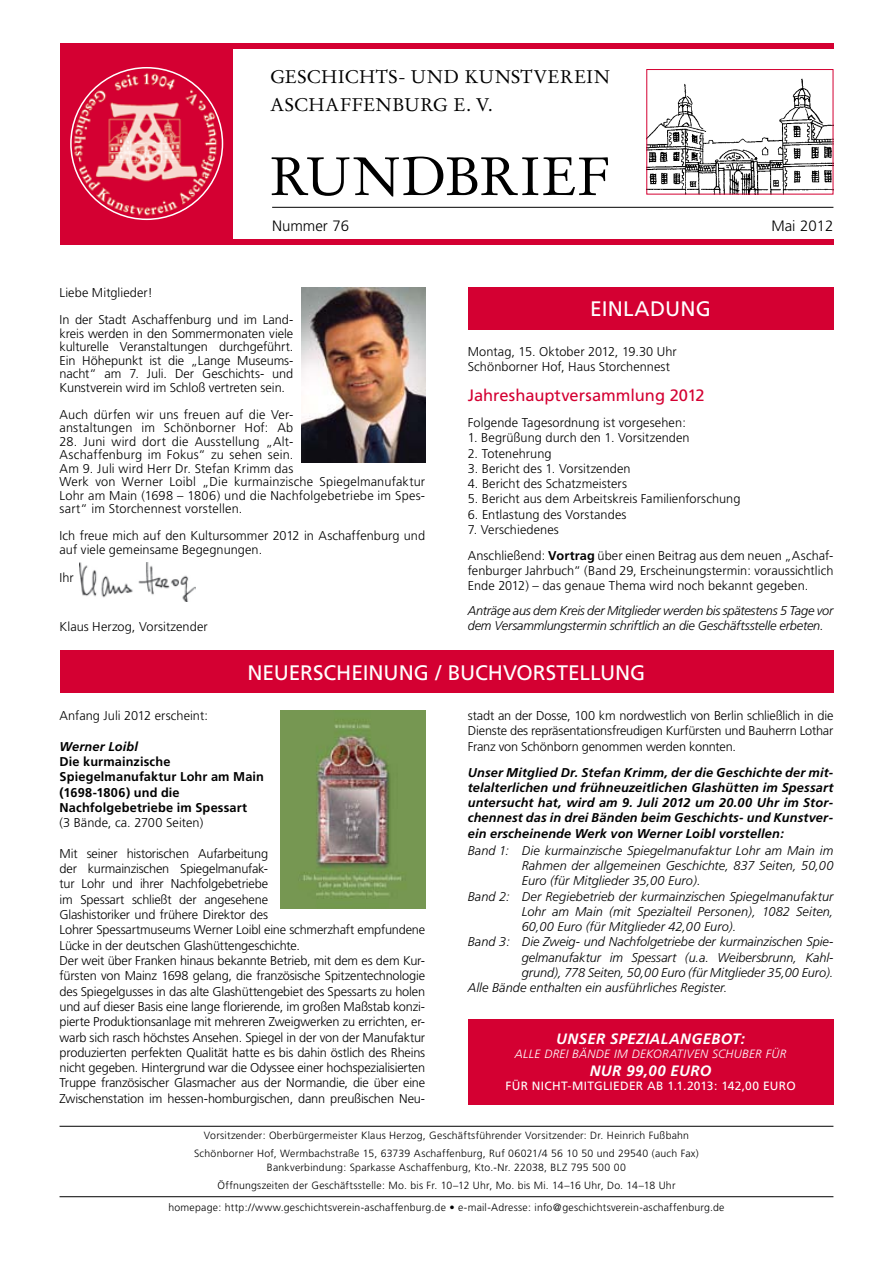
<style>
.page{position:relative;width:893px;height:1263px;background:#fff}
.page>*{position:absolute;margin:0;border:0;box-sizing:border-box;transform-origin:0 0}
.t1{font:53.55px "Stempel Garamond";letter-spacing:.015em;color:#000}
.t2{font:21px "Frutiger";letter-spacing:-.005em;color:#fff}
.t3{font:18.3px/28px "Stempel Garamond";letter-spacing:.02em;color:#000}
.t4{font:16.5px "Frutiger";color:#d40032}
.t5{font:italic 700 15px "Frutiger";letter-spacing:.025em;color:#fff}
.t6{font:300 15px "Frutiger";color:#000}
.t7{font:300 12.75px/15.3px "Frutiger";letter-spacing:-.005em;color:#000}
.t8{font:italic 300 12.75px/15.3px "Frutiger";color:#000}
.t9{font:300 12.75px/13.5px "Frutiger";letter-spacing:.015em;color:#000}
.t10{font:italic 700 12.75px/15.3px "Frutiger";letter-spacing:.01em;color:#000;text-align:justify}
.t11{font:700 12.75px/15.3px "Frutiger";letter-spacing:.01em;color:#000}
.t12{font:12px "Frutiger";letter-spacing:.02em;color:#fff}
.t13{font:italic 300 12px "Frutiger";letter-spacing:.025em;color:#fff}
.t14{font:300 10.5px/18px "Frutiger";letter-spacing:.02em;color:#000;text-align:center}
.s1{font-weight:700}
</style>
<div class="page">
<img style="left:80px;top:562px;width:116px;height:40px">
<div style="left:60px;top:43px;width:773px;height:201px;background:#d40032"></div>
<div style="left:234px;top:49px;width:659px;height:189px;background:#fff"></div>
<img style="left:648px;top:78px;width:183px;height:115px">
<div style="left:646px;top:69px;width:187px;height:126px;border:1px solid #d40032"></div>
<hr style="left:272px;top:207px;width:561px;height:1px;background:#000">
<img style="left:71px;top:68px;width:151px;height:151px;border-radius:75px">
<hr style="left:60px;top:1126px;width:773px;height:1px;background:#000">
<hr style="left:60px;top:1196px;width:773px;height:1px;background:#000">
<div style="left:60px;top:651px;width:773px;height:42px;background:#d40032"></div>
<img style="left:302px;top:287px;width:123px;height:175px">
<div style="left:468px;top:1019px;width:365px;height:85px;background:#d40032"></div>
<div style="left:468px;top:287px;width:365px;height:43px;background:#d40032"></div>
<img style="left:281px;top:710px;width:144px;height:198px">
<h3 class="t3" style="left:270px;top:63px;width:342px">GESCHICHTS- UND KUNSTVEREIN<br>ASCHAFFENBURG E. V.</h3>
<h1 class="t1" style="left:270px;top:144px;width:342px">RUNDBRIEF</h1>
<p class="t6" style="left:272px;top:217px;width:79px">Nummer 76</p>
<p class="t6" style="left:771px;top:217px;width:64px">Mai 2012</p>
<p class="t7" style="left:60px;top:279px;width:235px;line-height:27px">Liebe Mitglieder!<br>In der Stadt Aschaffenburg und im Land-</p>
<p class="t7" style="left:60px;top:326px;width:235px;line-height:13.5px;text-align:justify">kreis werden in den Sommermonaten viele kulturelle Veranstaltungen durchgeführt.<br>Ein Höhepunkt ist die „Lange Museums&shy;nacht“ am 7. Juli. Der Geschichts- und Kunstverein wird im Schloß vertreten sein.</p>
<p class="t9" style="left:60px;top:407px;width:235px">Auch dürfen wir uns freuen auf die Ver&shy;anstaltungen im Schönborner Hof: Ab</p>
<p class="t9" style="left:60px;top:434px;width:367px">28. Juni wird dort die Ausstellung „Alt-<br>Aschaffenburg im Fokus“ zu sehen sein.<br>Am 9. Juli wird Herr Dr. Stefan Krimm das<br>Werk von Werner Loibl „Die kurmainzische Spiegelmanufaktur Lohr am Main (1698 – 1806) und die Nachfolgebetriebe im Spes&shy;sart“ im Storchennest vorstellen.</p>
<p class="t7" style="left:60px;top:529px;width:367px;line-height:13.5px">Ich freue mich auf den Kultursommer 2012 in Aschaffenburg und auf viele gemeinsame Begegnungen.</p>
<p class="t7" style="left:60px;top:570px;width:16px">Ihr</p>
<p class="t7" style="left:60px;top:619px;width:150px">Klaus Herzog, Vorsitzender</p>
<h2 class="t2" style="left:590px;top:296px;width:91px">Einladung</h2>
<p class="t7" style="left:468px;top:343px;width:211px">Montag, 15. Oktober 2012, 19.30 Uhr<br>Schönborner Hof, Haus Storchennest</p>
<p class="t4" style="left:468px;top:386px;width:239px">Jahreshauptversammlung 2012</p>
<p class="t7" style="left:468px;top:415px;width:220px">Folgende Tagesordnung ist vorgesehen:</p>
<p class="t7" style="left:468px;top:430px;width:223px">1. Begrüßung durch den 1. Vorsitzenden</p>
<p class="t7" style="left:468px;top:445px;width:85px">2. Totenehrung</p>
<p class="t7" style="left:468px;top:461px;width:164px">3. Bericht des 1. Vorsitzenden</p>
<p class="t7" style="left:468px;top:476px;width:161px">4. Bericht des Schatzmeisters</p>
<p class="t7" style="left:468px;top:491px;width:274px">5. Bericht aus dem Arbeitskreis Familienforschung</p>
<p class="t7" style="left:468px;top:507px;width:160px">6. Entlastung des Vorstandes</p>
<p class="t7" style="left:468px;top:517px;width:367px;line-height:25.8px">7. Verschiedenes<br>Anschließend: <span class="s1">Vortrag</span> über einen Beitrag aus dem neuen „Aschaf-</p>
<p class="t7" style="left:468px;top:563px;width:367px">fenburger Jahrbuch“ (Band 29, Erscheinungstermin: voraussichtlich<br>Ende 2012) – das genaue Thema wird noch bekannt gegeben.</p>
<p class="t8" style="left:468px;top:603px;width:368px">Anträge aus dem Kreis der Mitglieder werden bis spätestens 5 Tage vor dem Versammlungstermin schriftlich an die Geschäftsstelle erbeten.</p>
<h2 class="t2" style="left:248px;top:660px;width:399px">NEUERSCHEINUNG / BUCHVORSTELLUNG</h2>
<p class="t7" style="left:60px;top:708px;width:150px">Anfang Juli 2012 erscheint:</p>
<p class="t10" style="left:60px;top:739px;width:80px">Werner Loibl</p>
<p class="t11" style="left:60px;top:754px;width:206px">Die kurmainzische<br>Spiegelmanufaktur Lohr am Main (1698-1806) und die<br>Nachfolgebetriebe im Spessart</p>
<p class="t7" style="left:60px;top:815px;width:145px">(3 Bände, ca. 2700 Seiten)</p>
<p class="t7" style="left:60px;top:846px;width:367px">Mit seiner historischen Aufarbeitung<br>der kurmainzischen Spiegelmanufak-<br>tur Lohr und ihrer Nachfolgebetriebe<br>im Spessart schließt der angesehene<br>Glashistoriker und frühere Direktor des<br>Lohrer Spessartmuseums Werner Loibl eine schmerzhaft empfundene Lücke in der deutschen Glashüttengeschichte.<br>Der weit über Franken hinaus bekannte Betrieb, mit dem es dem Kur&shy;fürsten von Mainz 1698 gelang, die französische Spitzentechnologie des Spiegelgusses in das alte Glashüttengebiet des Spessarts zu holen und auf dieser Basis eine lange florierende, im großen Maßstab konzi&shy;pierte Produktionsanlage mit mehreren Zweigwerken zu errichten, er&shy;warb sich rasch höchstes Ansehen. Spiegel in der von der Manufaktur produzierten perfekten Qualität hatte es bis dahin östlich des Rheins nicht gegeben. Hintergrund war die Odyssee einer hochspezialisierten Truppe französischer Glasmacher aus der Normandie, die über eine Zwischenstation im hessen-homburgischen, dann preußischen Neu-</p>
<p class="t7" style="left:468px;top:708px;width:367px;text-align:justify">stadt an der Dosse, 100 km nordwestlich von Berlin schließlich in die Dienste des repräsentationsfreudigen Kurfürsten und Bauherrn Lothar Franz von Schönborn genommen werden konnten.</p>
<p class="t10" style="left:468px;top:764px;width:368px">Unser Mitglied Dr. Stefan Krimm, der die Geschichte der mit&shy;telalterlichen und frühneuzeitlichen Glashütten im Spessart untersucht hat, wird am 9. Juli 2012 um 20.00 Uhr im Stor&shy;chennest das in drei Bänden beim Geschichts- und Kunstver&shy;ein erscheinende Werk von Werner Loibl vorstellen:</p>
<p class="t8" style="left:468px;top:842px;width:367px">Band 1: Die kurmainzische Spiegelmanufaktur Lohr am Main im</p>
<p class="t8" style="left:522px;top:858px;width:313px">Rahmen der allgemeinen Geschichte, 837 Seiten, 50,00</p>
<p class="t8" style="left:522px;top:873px;width:180px">Euro (für Mitglieder 35,00 Euro).</p>
<p class="t8" style="left:468px;top:888px;width:368px">Band 2: D er Regiebetrieb der kurmainzischen Spiegelmanufaktur</p>
<p class="t8" style="left:522px;top:904px;width:313px">Lohr am Main (mit Spezialteil Personen), 1082 Seiten,</p>
<p class="t8" style="left:522px;top:919px;width:216px">60,00 Euro (für Mitglieder 42,00 Euro).</p>
<p class="t8" style="left:468px;top:934px;width:367px">Band 3: Die Zweig- und Nachfolgetriebe der kurmainzischen Spie-</p>
<p class="t8" style="left:522px;top:949px;width:313px">gelmanufaktur im Spessart (u.a. Weibersbrunn, Kahl-</p>
<p class="t8" style="left:522px;top:965px;width:313px">grund), 778 Seiten, 50,00 Euro (für Mitglieder 35,00 Euro).</p>
<p class="t8" style="left:468px;top:980px;width:261px">Alle Bände enthalten ein ausführliches Register.</p>
<p class="t5" style="left:556px;top:1029px;width:190px">Unser Spezialangebot:</p>
<p class="t13" style="left:515px;top:1047px;width:273px">Alle drei Bände im dekorativen Schuber für</p>
<p class="t5" style="left:590px;top:1062px;width:123px">nur 99,00 Euro</p>
<p class="t12" style="left:505px;top:1079px;width:43px">für Nicht</p>
<p class="t12" style="left:568px;top:1079px;width:23px">-Mitglie</p>
<p class="t12" style="left:620px;top:1079px;width:159px">der ab 1.1.2013: 142,00 Euro</p>
<p class="t14" style="left:194px;top:1127px;width:506px">Vorsitzender: Oberbürgermeister Klaus Herzog, Geschäftsführender Vorsitzender: Dr. Heinrich Fußbahn<br>Schönborner Hof, Wermbachstraße 15, 63739 Aschaffenburg, Ruf 06021/4 56 10 50 und 29540 (auch Fax)</p>
<p class="t14" style="left:218px;top:1158px;width:459px">Bankverbindung: Sparkasse Aschaffenburg, Kto.-Nr. 22038, BLZ 795 500 00<br>Öffnungszeiten der Geschäftsstelle: Mo. bis Fr. 10–12 Uhr, Mo. bis Mi. 14–16 Uhr, Do. 14–18 Uhr</p>
<p class="t14" style="left:168px;top:1199px;width:558px">homepage: http://www.geschichtsverein-aschaffenburg.de • e-mail-Adresse: info@geschichtsverein-aschaffenburg.de</p>
</div>
